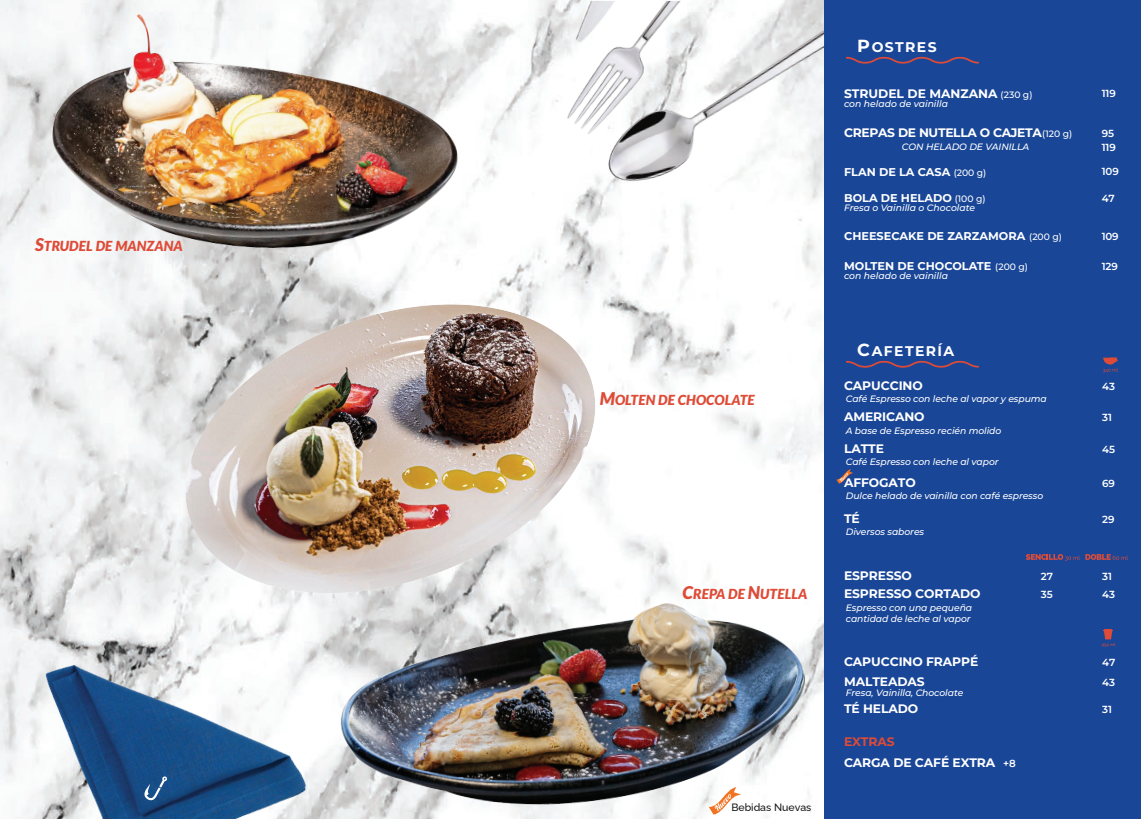
<style>
.page{position:relative;width:1141px;height:819px;background:#fff}
.page>*{position:absolute;margin:0;border:0;box-sizing:border-box;transform-origin:0 0}
.t1{font:700 14px "Montserrat";letter-spacing:.1em;color:#fff}
.t2{font:italic 900 13.83px "Lato";letter-spacing:.01em;color:#de4b37}
.t3{font:700 12.34px "Montserrat";letter-spacing:-.01em;color:#fff}
.t4{font:700 12.34px "Montserrat";letter-spacing:-.01em;color:#de4b37}
.t5{font:700 11.29px "Montserrat";color:#fff}
.t6{font:500 10.59px "Raleway";color:#111314}
.t7{font:600 10.24px/14.3px "Montserrat";color:#fff}
.t8{font:italic 500 9.28px/11.1px "Montserrat";letter-spacing:-.01em;color:#fff}
.t9{font:500 4.38px "Raleway";color:#de4b37}
.s1{font-size:17.5px}
.s2{font-weight:500;font-size:9.28px}
.s3{font-weight:600;font-size:10.24px}
</style>
<div class="page">
<img style="left:0;top:0;width:824px;height:782px">
<div style="left:824px;top:0;width:317px;height:819px;background:#194697"></div>
<svg style="left:846px;top:56px;width:133px;height:8px"></svg>
<svg style="left:846px;top:360px;width:133px;height:8px"></svg>
<img style="left:30px;top:0;width:450px;height:279px">
<img style="left:338px;top:569px;width:486px;height:250px">
<img style="left:167px;top:258px;width:467px;height:351px">
<img style="left:11px;top:573px;width:327px;height:246px">
<svg style="left:144px;top:776px;width:23px;height:24px"></svg>
<img style="left:519px;top:1px;width:305px;height:231px">
<svg style="left:1103px;top:357px;width:15px;height:15px"></svg>
<svg style="left:1026px;top:554px;width:102px;height:6px"></svg>
<svg style="left:1103px;top:629px;width:10px;height:10px"></svg>
<svg style="left:836px;top:469px;width:17px;height:14px"></svg>
<svg style="left:709px;top:787px;width:32px;height:27px"></svg>
<h2 class="t2" style="left:35px;top:238px;width:149px"><span class="s1">S</span>TRUDEL DE MANZANA</h2>
<h2 class="t2" style="left:600px;top:392px;width:157px"><span class="s1">M</span>OLTEN DE CHOCOLATE</h2>
<h2 class="t2" style="left:683px;top:585px;width:126px"><span class="s1">C</span>REPA DE <span class="s1">N</span>UTELLA</h2>
<p class="t6" style="left:731px;top:799px;width:82px">Bebidas Nuevas</p>
<h1 class="t1" style="left:857px;top:38px;width:81px"><span class="s1">P</span>OSTRES</h1>
<h3 class="t3" style="left:844px;top:86px;width:190px">STRUDEL DE MANZANA <span class="s2">(230 g)</span></h3>
<p class="t8" style="left:844px;top:98px;width:105px">con helado de vainilla</p>
<h3 class="t3" style="left:844px;top:124px;width:230px">CREPAS DE NUTELLA O CAJETA<span class="s2">(120 g)</span></h3>
<p class="t8" style="left:902px;top:141px;width:129px">CON HELADO DE VAINILLA</p>
<p class="t5" style="left:844px;top:164px;width:144px">FLAN DE LA CASA <span class="s2">(200 g)</span></p>
<p class="t7" style="left:1102px;top:86px;width:16px">119</p>
<p class="t7" style="left:1102px;top:126px;width:16px">95<br>119</p>
<p class="t7" style="left:1102px;top:164px;width:19px">109</p>
<p class="t5" style="left:844px;top:190px;width:143px">BOLA DE HELADO <span class="s2">(100 g)</span></p>
<p class="t8" style="left:844px;top:202px;width:132px">Fresa o Vainilla o Chocolate</p>
<p class="t7" style="left:1102px;top:190px;width:15px">47</p>
<p class="t5" style="left:844px;top:228px;width:219px">CHEESECAKE DE ZARZAMORA <span class="s2">(200 g)</span></p>
<p class="t7" style="left:1102px;top:228px;width:18px">109</p>
<p class="t5" style="left:844px;top:259px;width:185px">MOLTEN DE CHOCOLATE <span class="s2">(200 g)</span></p>
<p class="t8" style="left:844px;top:270px;width:105px">con helado de vainilla</p>
<p class="t7" style="left:1102px;top:259px;width:18px">129</p>
<h1 class="t1" style="left:857px;top:342px;width:99px"><span class="s1">C</span>AFETERÍA</h1>
<h3 class="t3" style="left:844px;top:377px;width:80px">CAPUCCINO</h3>
<p class="t8" style="left:846px;top:393px;width:203px">Café Espresso con leche al vapor y espuma</p>
<p class="t7" style="left:1102px;top:378px;width:14px">43</p>
<h3 class="t3" style="left:844px;top:408px;width:82px">AMERICANO</h3>
<p class="t8" style="left:846px;top:424px;width:157px">A base de Espresso recién molido</p>
<p class="t7" style="left:1102px;top:410px;width:11px">31</p>
<h3 class="t3" style="left:844px;top:440px;width:41px">LATTE</h3>
<p class="t8" style="left:846px;top:456px;width:154px">Café Espresso con leche al vapor</p>
<p class="t7" style="left:1102px;top:441px;width:14px">45</p>
<h3 class="t3" style="left:844px;top:474px;width:73px">AFFOGATO</h3>
<p class="t8" style="left:846px;top:490px;width:199px">Dulce helado de vainilla con café espresso</p>
<p class="t7" style="left:1102px;top:476px;width:14px">69</p>
<h3 class="t3" style="left:844px;top:510px;width:17px">TÉ</h3>
<p class="t8" style="left:846px;top:526px;width:80px">Diversos sabores</p>
<p class="t7" style="left:1102px;top:511px;width:14px">29</p>
<h3 class="t3" style="left:844px;top:567px;width:69px">ESPRESSO</h3>
<p class="t7" style="left:1041px;top:568px;width:14px">27</p>
<p class="t7" style="left:1102px;top:568px;width:11px">31</p>
<h3 class="t3" style="left:844px;top:585px;width:138px">ESPRESSO CORTADO</h3>
<p class="t7" style="left:1041px;top:587px;width:13px">35</p>
<p class="t7" style="left:1102px;top:587px;width:14px">43</p>
<p class="t8" style="left:846px;top:602px;width:128px">Espresso con una pequeña cantidad de leche al vapor</p>
<p class="t9" style="left:1102px;top:640px;width:15px">454 ml</p>
<h3 class="t3" style="left:844px;top:653px;width:136px">CAPUCCINO FRAPPÉ</h3>
<p class="t7" style="left:1102px;top:655px;width:15px">47</p>
<h3 class="t3" style="left:844px;top:700px;width:76px">TÉ HELADO</h3>
<h3 class="t4" style="left:844px;top:733px;width:52px">EXTRAS</h3>
<h3 class="t3" style="left:844px;top:673px;width:82px">MALTEADAS</h3>
<p class="t7" style="left:1102px;top:674px;width:14px">43</p>
<p class="t8" style="left:846px;top:686px;width:119px">Fresa, Vainilla, Chocolate</p>
<p class="t7" style="left:1102px;top:701px;width:11px">31</p>
<h3 class="t3" style="left:844px;top:754px;width:173px">CARGA DE CAFÉ EXTRA <span class="s3">+8</span></h3>
</div>
